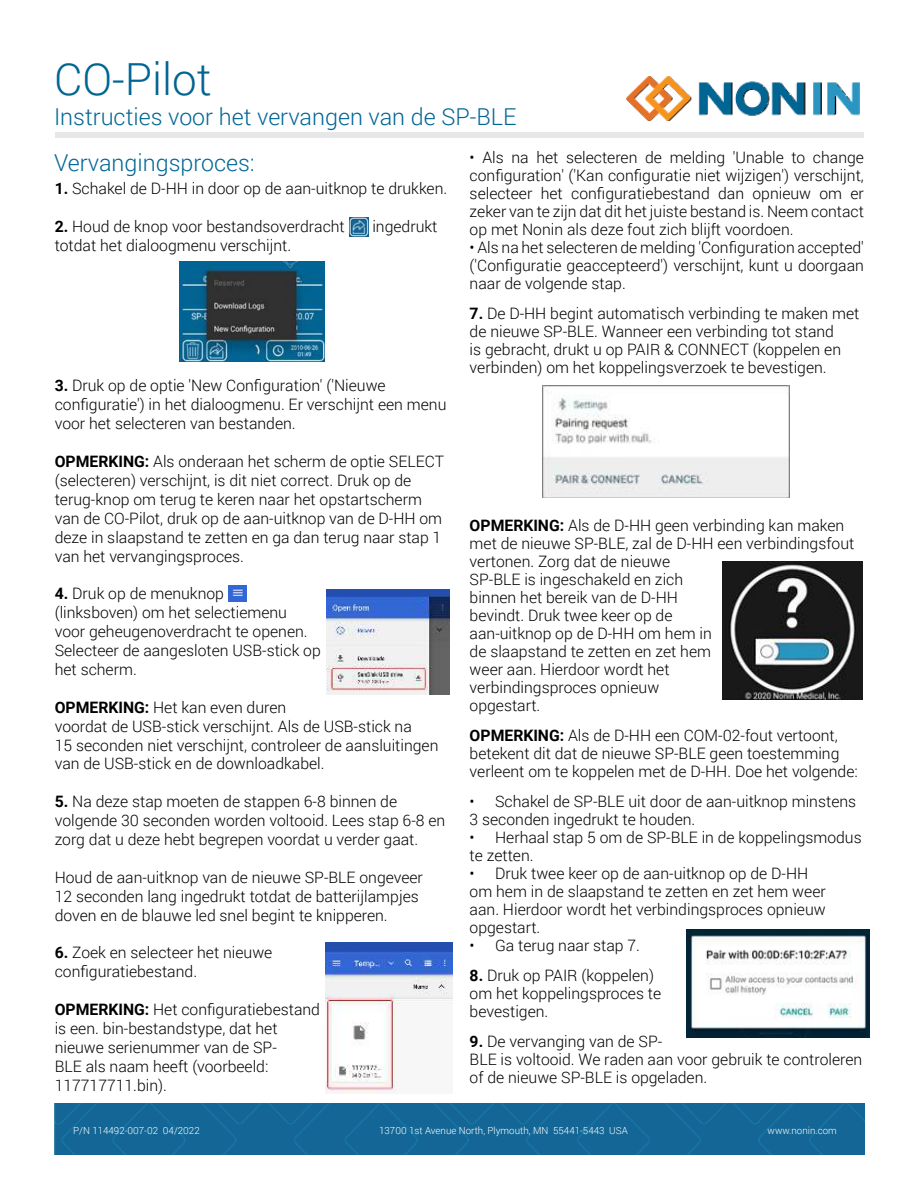
<style>
.page{position:relative;width:918px;height:1188px;background:#fff}
.page>*{position:absolute;margin:0;border:0;box-sizing:border-box;transform-origin:0 0}
.t1{font:300 44.25px "Roboto";color:#016594}
.t2{font:300 23.25px "Roboto";color:#016594}
.t3{font:300 15.75px/18px "Roboto";color:#000}
.t4{font:300 9.75px "Roboto";color:#fff}
.s1{font-weight:700}
</style>
<div class="page">
<img style="left:350px;top:218px;width:18px;height:18px">
<img style="left:179px;top:261px;width:146px;height:100px">
<img style="left:229px;top:585px;width:17px;height:17px">
<div style="left:55px;top:132px;width:808px;height:5px;background:#e5e8e6"></div>
<img style="left:626px;top:76px;width:234px;height:45px">
<img style="left:326px;top:942px;width:126px;height:152px">
<img style="left:543px;top:385px;width:247px;height:112px">
<img style="left:722px;top:561px;width:140px;height:138px">
<div style="left:55px;top:1104px;width:810px;height:51px;background:#136695"></div>
<img style="left:327px;top:589px;width:122px;height:106px">
<img style="left:687px;top:930px;width:183px;height:107px">
<h1 class="t1" style="left:54px;top:60px;width:159px">CO-Pilot</h1>
<h2 class="t2" style="left:54px;top:106px;width:464px">Instructies voor het vervangen van de SP-BLE</h2>
<p class="t3" style="left:470px;top:150px;width:396px;text-align:justify">• Als na het selecteren de melding 'Unable to change configuration' ('Kan configuratie niet wijzigen') verschijnt, selecteer het configuratiebestand dan opnieuw om er zeker van te zijn dat dit het juiste bestand is. Neem contact op met Nonin als deze fout zich blijft voordoen.</p>
<p class="t3" style="left:470px;top:238px;width:396px;text-align:justify">• Als na het selecteren de melding 'Configuration accepted' ('Configuratie geaccepteerd') verschijnt, kunt u doorgaan naar de volgende stap.</p>
<p class="t3" style="left:470px;top:306px;width:391px"><span class="s1">7.</span> De D-HH begint automatisch verbinding te maken met de nieuwe SP-BLE. Wanneer een verbinding tot stand<br>is gebracht, drukt u op PAIR &amp; CONNECT (koppelen en verbinden) om het koppelingsverzoek te bevestigen.</p>
<h2 class="t2" style="left:54px;top:153px;width:202px">Vervangingsproces:</h2>
<p class="t3" style="left:55px;top:181px;width:394px"><span class="s1">1.</span> Schakel de D-HH in door op de aan-uitknop te drukken.</p>
<p class="t3" style="left:55px;top:219px;width:292px"><span class="s1">2.</span> Houd de knop voor bestandsoverdracht</p>
<p class="t3" style="left:372px;top:219px;width:67px">ingedrukt</p>
<p class="t3" style="left:55px;top:238px;width:238px">totdat het dialoogmenu verschijnt.</p>
<p class="t3" style="left:55px;top:376px;width:393px;line-height:18.9px"><span class="s1">3.</span> Druk op de optie 'New Configuration' ('Nieuwe configuratie') in het dialoogmenu. Er verschijnt een menu voor het selecteren van bestanden.</p>
<p class="t3" style="left:55px;top:453px;width:391px;line-height:18.9px"><span class="s1">OPMERKING:</span> Als onderaan het scherm de optie SELECT (selecteren) verschijnt, is dit niet correct. Druk op de terug-knop om terug te keren naar het opstartscherm van de CO-Pilot, druk op de aan-uitknop van de D-HH om deze in slaapstand te zetten en ga dan terug naar stap 1 van het vervangingsproces.</p>
<p class="t3" style="left:55px;top:585px;width:268px;line-height:18.9px"><span class="s1">4.</span> Druk op de menuknop<br>(linksboven) om het selectiemenu voor geheugenoverdracht te openen.<br>Selecteer de aangesloten USB-stick op het scherm.</p>
<p class="t3" style="left:55px;top:699px;width:385px;line-height:18.9px"><span class="s1">OPMERKING:</span> Het kan even duren<br>voordat de USB-stick verschijnt. Als de USB-stick na<br>15 seconden niet verschijnt, controleer de aansluitingen van de USB-stick en de downloadkabel.</p>
<p class="t3" style="left:55px;top:793px;width:392px;line-height:18.9px"><span class="s1">5.</span> Na deze stap moeten de stappen 6-8 binnen de volgende 30 seconden worden voltooid. Lees stap 6-8 en zorg dat u deze hebt begrepen voordat u verder gaat.</p>
<p class="t3" style="left:55px;top:869px;width:370px;line-height:18.9px">Houd de aan-uitknop van de nieuwe SP-BLE ongeveer<br>12 seconden lang ingedrukt totdat de batterijlampjes doven en de blauwe led snel begint te knipperen.</p>
<p class="t3" style="left:55px;top:944px;width:219px;line-height:18.9px"><span class="s1">6.</span> Zoek en selecteer het nieuwe configuratiebestand.</p>
<p class="t3" style="left:55px;top:1000px;width:267px;line-height:18.9px"><span class="s1">OPMERKING:</span> Het configuratiebestand is een. bin-bestandstype, dat het nieuwe serienummer van de SP-<br>BLE als naam heeft (voorbeeld:<br>117717711.bin).</p>
<p class="t3" style="left:470px;top:517px;width:386px"><span class="s1">OPMERKING:</span> Als de D-HH geen verbinding kan maken met de nieuwe SP-BLE, zal de D-HH een verbindingsfout vertonen. Zorg dat de nieuwe<br>SP-BLE is ingeschakeld en zich<br>binnen het bereik van de D-HH<br>bevindt. Druk twee keer op de<br>aan-uitknop op de D-HH om hem in<br>de slaapstand te zetten en zet hem<br>weer aan. Hierdoor wordt het<br>verbindingsproces opnieuw<br>opgestart.</p>
<p class="t3" style="left:470px;top:727px;width:390px"><span class="s1">OPMERKING:</span> Als de D-HH een COM-02-fout vertoont, betekent dit dat de nieuwe SP-BLE geen toestemming verleent om te koppelen met de D-HH. Doe het volgende:</p>
<p class="t3" style="left:470px;top:793px;width:388px">• Schakel de SP-BLE uit door de aan-uitknop minstens<br>3 seconden ingedrukt te houden.</p>
<p class="t3" style="left:470px;top:829px;width:394px">• Herhaal stap 5 om de SP-BLE in de koppelingsmodus te zetten.</p>
<p class="t3" style="left:470px;top:865px;width:358px">• Druk twee keer op de aan-uitknop op de D-HH om hem in de slaapstand te zetten en zet hem weer aan. Hierdoor wordt het verbindingsproces opnieuw opgestart.</p>
<p class="t3" style="left:470px;top:937px;width:172px">• Ga terug naar stap 7.</p>
<p class="t3" style="left:470px;top:967px;width:193px"><span class="s1">8.</span> Druk op PAIR (koppelen) om het koppelingsproces te bevestigen.</p>
<p class="t3" style="left:470px;top:1034px;width:394px"><span class="s1">9.</span> De vervanging van de SP-<br>BLE is voltooid. We raden aan voor gebruik te controleren of de nieuwe SP-BLE is opgeladen.</p>
<p class="t4" style="left:73px;top:1126px;width:128px">P/N 114492-007-02 04/2022</p>
<p class="t4" style="left:379px;top:1126px;width:250px">13700 1st Avenue North, Plymouth, MN 55441-5443 USA</p>
<p class="t4" style="left:768px;top:1126px;width:71px">www.nonin.com</p>
</div>
